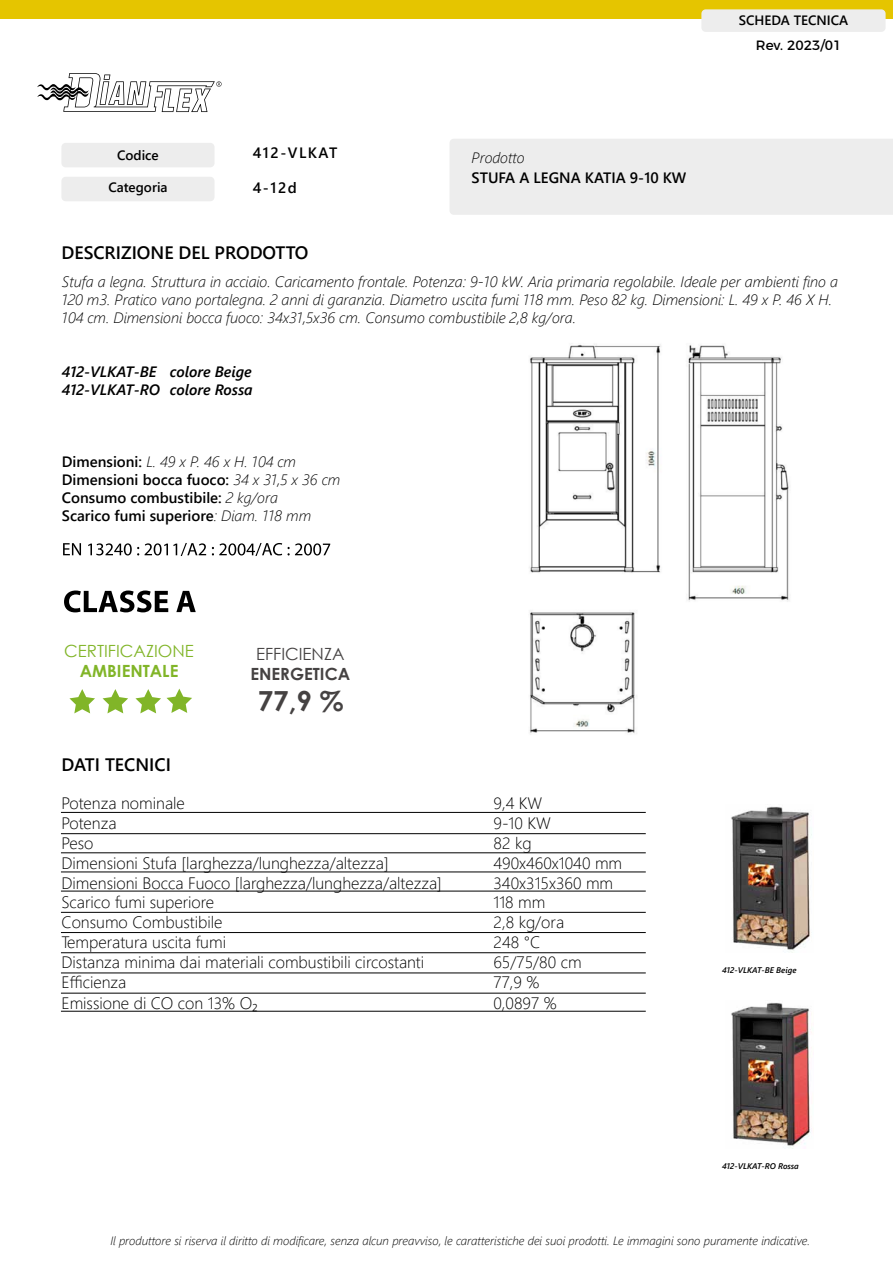
<style>
.page{position:relative;width:893px;height:1263px;background:#fff}
.page>*{position:absolute;margin:0;border:0;box-sizing:border-box;transform-origin:0 0}
.t1{font:700 27.6px "Century Gothic";color:#454242}
.t2{font:18px "Webly Sleek UI Semibold";color:#000}
.t3{font:16.8px "Century Gothic";color:#81b528}
.t4{font:700 16.8px "Century Gothic";color:#81b528}
.t5{font:16.8px "Century Gothic";color:#454242}
.t6{font:700 16.8px "Century Gothic";color:#454242}
.t7{font:16.5px "Webly Sleek UI Light";color:#000}
.t8{font:italic 15px/18px "Webly Sleek UI Light";color:#000}
.t9{font:15px/18px "Webly Sleek UI Semibold";color:#000}
.t10{font:italic 15px/18px "Webly Sleek UI Semibold";color:#000}
.t11{font:15px "Webly Sleek UI Semibold";letter-spacing:.1em;color:#000}
.t12{font:13.5px "Webly Sleek UI Semibold";color:#000}
.t13{font:13.5px "Montserrat";color:#000}
.t14{font:italic 12px "Webly Sleek UI Light";color:#000}
.t15{font:italic 8.25px "Webly Sleek UI Semibold";color:#000}
.s1{font-family:"Webly Sleek UI Semibold";font-style:normal}
.s2{font-family:"Webly Sleek UI Light";font-style:italic}
</style>
<div class="page">
<div style="left:450px;top:139px;width:443px;height:76px;background:#ededed"></div>
<svg style="left:37px;top:73px;width:185px;height:39px"></svg>
<div style="left:61px;top:143px;width:154px;height:24px;background:#ededed;border-radius:4px"></div>
<div style="left:61px;top:177px;width:154px;height:24px;background:#ededed;border-radius:4px"></div>
<div style="left:0;top:0;width:893px;height:19px;background:#e5c500"></div>
<div style="left:701px;top:9px;width:185px;height:23px;background:#ededed;border-radius:4px"></div>
<img style="left:731px;top:806px;width:81px;height:145px">
<hr style="left:61px;top:812px;width:585px;height:1px;background:#000">
<hr style="left:61px;top:833px;width:585px;height:1px;background:#000">
<hr style="left:61px;top:852px;width:585px;height:1px;background:#000">
<hr style="left:61px;top:872px;width:585px;height:1px;background:#000">
<hr style="left:61px;top:891px;width:585px;height:1px;background:#000">
<hr style="left:61px;top:912px;width:585px;height:1px;background:#000">
<hr style="left:61px;top:932px;width:585px;height:1px;background:#000">
<hr style="left:61px;top:952px;width:585px;height:1px;background:#000">
<hr style="left:61px;top:973px;width:585px;height:1px;background:#000">
<hr style="left:61px;top:993px;width:585px;height:1px;background:#000">
<hr style="left:61px;top:1011px;width:585px;height:1px;background:#000">
<svg style="left:63px;top:543px;width:18px;height:12px"></svg>
<svg style="left:88px;top:543px;width:51px;height:12px"></svg>
<svg style="left:145px;top:543px;width:61px;height:13px"></svg>
<svg style="left:212px;top:543px;width:70px;height:13px"></svg>
<svg style="left:288px;top:543px;width:42px;height:12px"></svg>
<svg style="left:64px;top:590px;width:104px;height:22px"></svg>
<svg style="left:176px;top:591px;width:20px;height:21px"></svg>
<img style="left:529px;top:344px;width:260px;height:390px">
<svg style="left:69px;top:689px;width:26px;height:24px"></svg>
<svg style="left:103px;top:689px;width:25px;height:24px"></svg>
<svg style="left:135px;top:689px;width:26px;height:24px"></svg>
<svg style="left:167px;top:689px;width:25px;height:24px"></svg>
<img style="left:731px;top:1002px;width:80px;height:146px">
<p class="t12" style="left:739px;top:10px;width:111px">SCHEDA TECNICA</p>
<p class="t12" style="left:117px;top:145px;width:43px">Codice</p>
<p class="t12" style="left:108px;top:177px;width:61px">Categoria</p>
<p class="t11" style="left:253px;top:142px;width:86px">412-VLKAT</p>
<p class="t9" style="left:253px;top:178px;width:46px">4-12d</p>
<p class="t2" style="left:61px;top:239px;width:249px">DESCRIZIONE DEL PRODOTTO</p>
<p class="t8" style="left:472px;top:148px;width:55px">Prodotto</p>
<p class="t9" style="left:472px;top:168px;width:216px">STUFA A LEGNA KATIA 9-10 KW</p>
<p class="t13" style="left:756px;top:35px;width:87px">Rev. 2023/01</p>
<p class="t8" style="left:62px;top:272px;width:778px">Stufa a legna. Struttura in acciaio. Caricamento frontale. Potenza: 9-10 kW. Aria primaria regolabile. Ideale per ambienti fino a<br>120 m3. Pratico vano portalegna. 2 anni di garanzia. Diametro uscita fumi 118 mm. Peso 82 kg. Dimensioni: L. 49 x P. 46 X H.<br>104 cm. Dimensioni bocca fuoco: 34x31,5x36 cm. Consumo combustibile 2,8 kg/ora.</p>
<p class="t10" style="left:62px;top:362px;width:192px">412-VLKAT-BE colore Beige<br>412-VLKAT-RO colore Rossa</p>
<p class="t8" style="left:62px;top:452px;width:236px"><span class="s1">Dimensioni:</span> L. 49 x P. 46 x H. 104 cm</p>
<p class="t9" style="left:62px;top:470px;width:280px">Dimensioni bocca fuoco: <span class="s2">34 x 31,5 x 36 cm<br></span>Consumo combustibile: <span class="s2">2 kg/ora<br></span>Scarico fumi superiore<span class="s2">: Diam. 118 mm</span></p>
<p class="t3" style="left:64px;top:639px;width:131px">CERTIFICAZIONE</p>
<p class="t4" style="left:80px;top:658px;width:100px">AMBIENTALE</p>
<p class="t2" style="left:61px;top:751px;width:111px">DATI TECNICI</p>
<p class="t5" style="left:256px;top:642px;width:90px">EFFICIENZA</p>
<p class="t6" style="left:250px;top:661px;width:101px">ENERGETICA</p>
<h1 class="t1" style="left:258px;top:680px;width:87px">77,9 %</h1>
<p class="t7" style="left:61px;top:791px;width:125px">Potenza nominale</p>
<p class="t7" style="left:493px;top:791px;width:50px">9,4 KW</p>
<p class="t7" style="left:61px;top:811px;width:57px">Potenza</p>
<p class="t7" style="left:493px;top:811px;width:59px">9-10 KW</p>
<p class="t7" style="left:61px;top:831px;width:34px">Peso</p>
<p class="t7" style="left:493px;top:831px;width:40px">82 kg</p>
<p class="t7" style="left:61px;top:850px;width:329px">Dimensioni Stufa [larghezza/lunghezza/altezza]</p>
<p class="t7" style="left:493px;top:850px;width:130px">490x460x1040 mm</p>
<p class="t7" style="left:61px;top:870px;width:382px">Dimensioni Bocca Fuoco [larghezza/lunghezza/altezza]</p>
<p class="t7" style="left:493px;top:870px;width:121px">340x315x360 mm</p>
<p class="t7" style="left:61px;top:890px;width:154px">Scarico fumi superiore</p>
<p class="t7" style="left:493px;top:890px;width:53px">118 mm</p>
<p class="t7" style="left:61px;top:910px;width:163px">Consumo Combustibile</p>
<p class="t7" style="left:493px;top:910px;width:72px">2,8 kg/ora</p>
<p class="t7" style="left:61px;top:930px;width:166px">Temperatura uscita fumi</p>
<p class="t7" style="left:493px;top:930px;width:48px">248 °C</p>
<p class="t7" style="left:61px;top:949px;width:364px">Distanza minima dai materiali combustibili circostanti</p>
<p class="t7" style="left:493px;top:949px;width:90px">65/75/80 cm</p>
<p class="t7" style="left:61px;top:969px;width:66px">Efficienza</p>
<p class="t7" style="left:493px;top:969px;width:48px">77,9 %</p>
<p class="t7" style="left:61px;top:991px;width:198px">Emissione di CO con 13% O₂</p>
<p class="t7" style="left:493px;top:991px;width:65px">0,0897 %</p>
<p class="t15" style="left:722px;top:964px;width:76px">412-VLKAT-BE Beige</p>
<p class="t15" style="left:722px;top:1160px;width:78px">412-VLKAT-RO Rossa</p>
<p class="t14" style="left:110px;top:1232px;width:701px">Il produttore si riserva il diritto di modificare, senza alcun preavviso, le caratteristiche dei suoi prodotti. Le immagini sono puramente indicative.</p>
</div>
